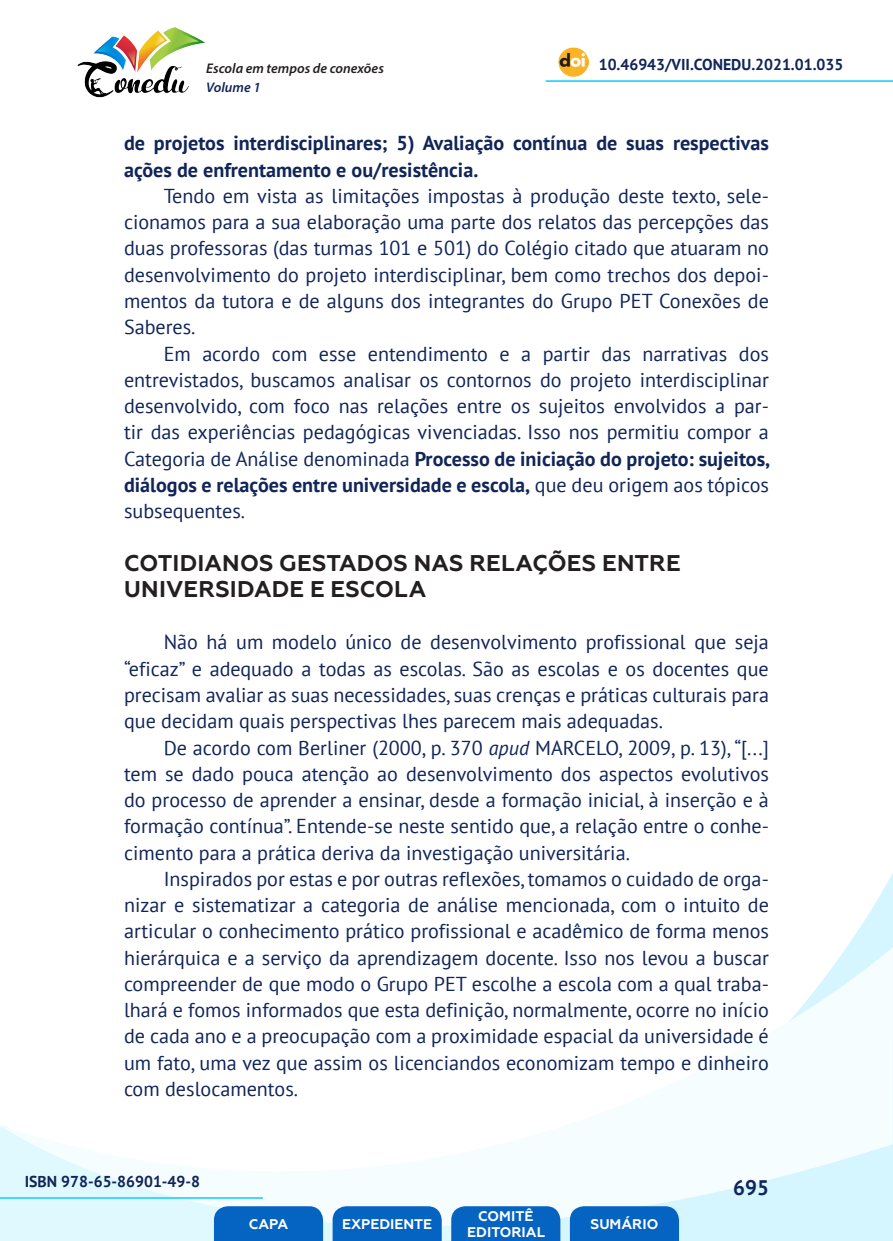
<style>
.page{position:relative;width:893px;height:1241px;background:#fff}
.page>*{position:absolute;margin:0;border:0;box-sizing:border-box;transform-origin:0 0}
._9_SUBTÍTULO_1{font:700 22.75px/26.2px "Geometria";letter-spacing:.005em;color:#231f20}
.t1{font:700 21px "PT Sans";color:#112558}
._8_CORPO{font:20.12px/26.2px "PT Sans";color:#112558;text-align:justify}
._8_CORPO-2{font:700 20.12px/26.2px "PT Sans";color:#112558}
.t2{font:700 15.75px "PT Sans";color:#112558}
.t3{font:700 14px/16.8px "Geometria";color:#fff;text-align:center}
.t4{font:italic 600 14px "Myriad Pro";color:#231f20}
.t5{font:italic 600 14px "Myriad Pro";color:#112558}
.s1{font-weight:700}
.s2{font-style:italic}
</style>
<div class="page">
<svg style="left:848px;top:873px;width:45px;height:73px"></svg>
<svg style="left:0;top:946px;width:893px;height:294px"></svg>
<hr style="left:0;top:1196px;width:263px;height:2px;background:#2dd4fe">
<hr style="left:546px;top:80px;width:347px;height:2px;background:#2dd4fe">
<img style="left:559px;top:47px;width:30px;height:30px">
<img style="left:77px;top:27px;width:128px;height:71px">
<svg style="left:214px;top:1205px;width:109px;height:35px;background:#126bc4"></svg>
<svg style="left:333px;top:1205px;width:109px;height:35px;background:#126bc4"></svg>
<svg style="left:451px;top:1205px;width:109px;height:35px;background:#126bc4"></svg>
<svg style="left:570px;top:1205px;width:109px;height:35px;background:#116bc4"></svg>
<p class="t4" style="left:206px;top:59px;width:179px">Escola em tempos de conexões</p>
<p class="t2" style="left:599px;top:54px;width:246px">10.46943/VII.CONEDU.2021.01.035</p>
<p class="t5" style="left:206px;top:78px;width:56px">Volume 1</p>
<p class="_8_CORPO-2" style="left:124px;top:130px;width:646px">de projetos interdisciplinares; 5) Avaliação contínua de suas respectivas ações de enfrentamento e ou/resistência.</p>
<p class="_8_CORPO" style="left:124px;top:182px;width:646px;text-indent:40px">Tendo em vista as limitações impostas à produção deste texto, sele&shy;cionamos para a sua elaboração uma parte dos relatos das percepções das duas professoras (das turmas 101 e 501) do Colégio citado que atuaram no desenvolvimento do projeto interdisciplinar, bem como trechos dos depoi&shy;mentos da tutora e de alguns dos integrantes do Grupo PET Conexões de Saberes.</p>
<p class="_8_CORPO" style="left:124px;top:340px;width:648px;text-indent:40px">Em acordo com esse entendimento e a partir das narrativas dos entrevistados, buscamos analisar os contornos do projeto interdisciplinar desenvolvido, com foco nas relações entre os sujeitos envolvidos a par&shy;tir das experiências pedagógicas vivenciadas. Isso nos permitiu compor a Categoria de Análise denominada <span class="s1">Processo de iniciação do projeto: sujeitos, diálogos e relações entre universidade e escola,</span> que deu origem aos tópicos subsequentes.</p>
<p class="_9_SUBTÍTULO_1" style="left:124px;top:549px;width:558px">COTIDIANOS GESTADOS NAS RELAÇÕES ENTRE<br>UNIVERSIDADE E ESCOLA</p>
<p class="_8_CORPO" style="left:124px;top:628px;width:646px;text-indent:40px">Não há um modelo único de desenvolvimento profissional que seja “eficaz” e adequado a todas as escolas. São as escolas e os docentes que precisam avaliar as suas necessidades, suas crenças e práticas culturais para que decidam quais perspectivas lhes parecem mais adequadas.</p>
<p class="_8_CORPO" style="left:124px;top:733px;width:646px;text-indent:40px">De acordo com Berliner (2000, p. 370 <span class="s2">apud</span> MARCELO, 2009, p. 13), “[...] tem se dado pouca atenção ao desenvolvimento dos aspectos evolutivos do processo de aprender a ensinar, desde a formação inicial, à inserção e à formação contínua”. Entende-se neste sentido que, a relação entre o conhe&shy;cimento para a prática deriva da investigação universitária.</p>
<p class="_8_CORPO" style="left:124px;top:865px;width:646px;text-indent:40px">Inspirados por estas e por outras reflexões, tomamos o cuidado de orga&shy;nizar e sistematizar a categoria de análise mencionada, com o intuito de articular o conhecimento prático profissional e acadêmico de forma menos hierárquica e a serviço da aprendizagem docente. Isso nos levou a buscar compreender de que modo o Grupo PET escolhe a escola com a qual traba&shy;lhará e fomos informados que esta definição, normalmente, ocorre no início de cada ano e a preocupação com a proximidade espacial da universidade é um fato, uma vez que assim os licenciandos economizam tempo e dinheiro com deslocamentos.</p>
<p class="t2" style="left:25px;top:1170px;width:177px">ISBN 978-65-86901-49-8</p>
<p class="t3" style="left:249px;top:1215px;width:41px">CAPA</p>
<p class="t3" style="left:342px;top:1215px;width:92px">EXPEDIENTE</p>
<p class="t3" style="left:467px;top:1207px;width:79px">COMITÊ<br>EDITORIAL</p>
<p class="t3" style="left:590px;top:1215px;width:69px">SUMÁRIO</p>
<p class="t1" style="left:733px;top:1173px;width:37px">695</p>
</div>
